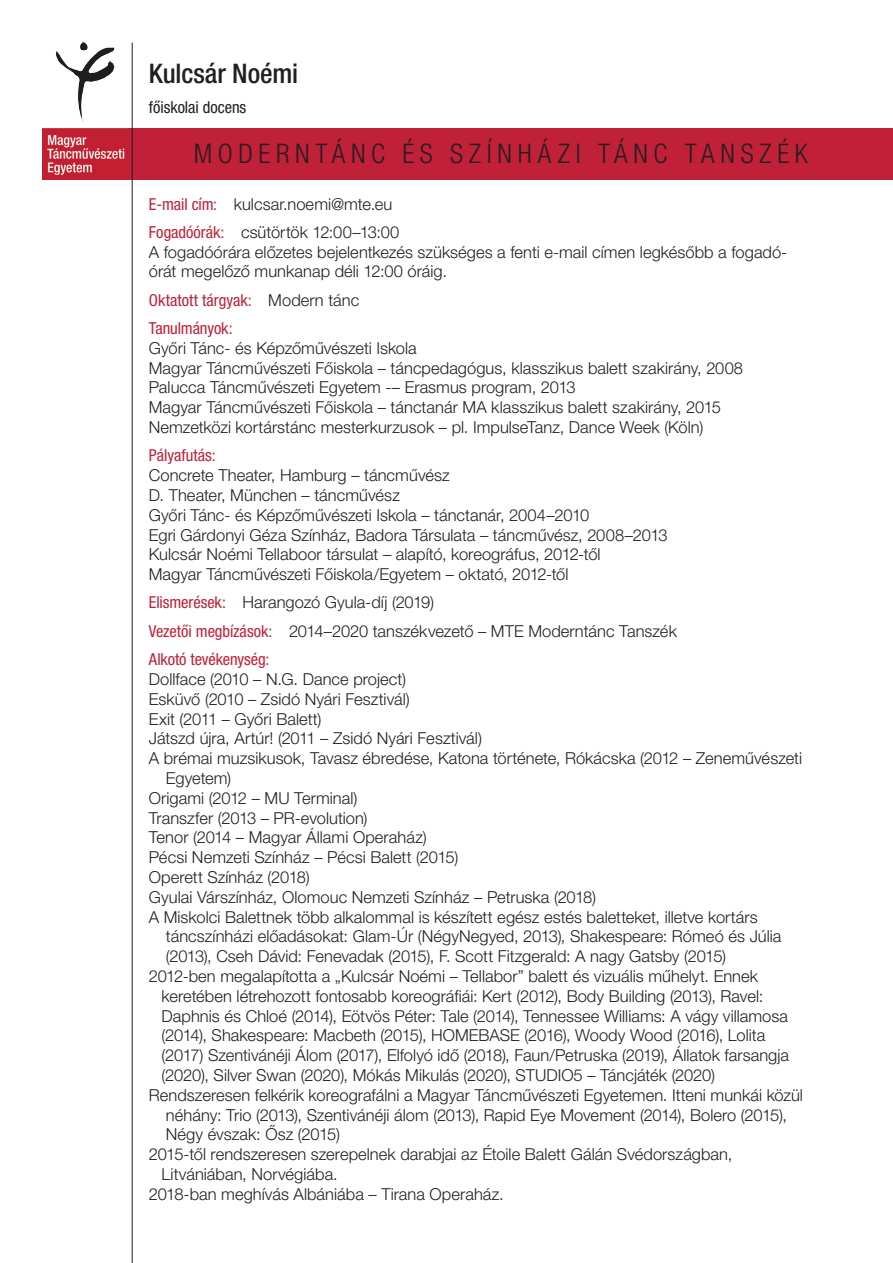
<style>
.page{position:relative;width:893px;height:1263px;background:#fff}
.page>*{position:absolute;margin:0;border:0;box-sizing:border-box;transform-origin:0 0}
.t1{font:300 condensed 27px "Helvetica Neue LT Pro";letter-spacing:.21em;color:#231f20}
.t2{font:500 condensed 27px "Helvetica Neue LT Pro";letter-spacing:-.005em;color:#231f20}
.t3{font:300 16.5px/19.8px "Helvetica Neue LT Pro";color:#231f20}
.t4{font:condensed 16.5px "Helvetica Neue LT Pro";color:#c02038}
.t5{font:condensed 16.5px "Helvetica Neue LT Pro";letter-spacing:-.005em;color:#231f20}
.s1{font-weight:400;font-stretch:condensed;color:#c02038}
.s2{font-weight:300;font-stretch:normal;color:#231f20}
</style>
<div class="page">
<div style="left:43px;top:128px;width:850px;height:51px;background:#c02038"></div>
<img style="left:43px;top:43px;width:85px;height:132px">
<hr style="left:132px;top:43px;width:1px;height:1220px;background:#231f20">
<p class="t2" style="left:149px;top:57px;width:151px">Kulcsár Noémi</p>
<p class="t5" style="left:149px;top:97px;width:99px">főiskolai docens</p>
<p class="t1" style="left:194px;top:138px;width:616px">MODERNTÁNC ÉS SZÍNHÁZI TÁNC TANSZÉK</p>
<p class="t3" style="left:149px;top:193px;width:245px"><span class="s1">E-mail cím:</span> kulcsar.noemi@mte.eu</p>
<p class="t3" style="left:149px;top:222px;width:252px"><span class="s1">Fogadóórák:</span> csütörtök 12:00–13:00</p>
<p class="t3" style="left:149px;top:241px;width:638px">A fogadóórára előzetes bejelentkezés szükséges a fenti e-mail címen legkésőbb a fogadó&shy;órát megelőző munkanap déli 12:00 óráig.</p>
<p class="t4" style="left:149px;top:290px;width:212px">Oktatott tárgyak: <span class="s2">Modern tánc</span></p>
<p class="t4" style="left:149px;top:319px;width:85px">Tanulmányok:</p>
<p class="t3" style="left:149px;top:338px;width:269px">Győri Tánc- és Képzőművészeti Iskola</p>
<p class="t3" style="left:149px;top:357px;width:596px">Magyar Táncművészeti Főiskola – táncpedagógus, klasszikus balett szakirány, 2008</p>
<p class="t3" style="left:149px;top:377px;width:428px">Palucca Táncművészeti Egyetem -– Erasmus program, 2013</p>
<p class="t3" style="left:149px;top:397px;width:574px">Magyar Táncművészeti Főiskola – tánctanár MA klasszikus balett szakirány, 2015</p>
<p class="t3" style="left:149px;top:417px;width:556px">Nemzetközi kortárstánc mesterkurzusok – pl. ImpulseTanz, Dance Week (Köln)</p>
<p class="t4" style="left:149px;top:446px;width:68px">Pályafutás:</p>
<p class="t3" style="left:149px;top:465px;width:302px">Concrete Theater, Hamburg – táncművész</p>
<p class="t3" style="left:149px;top:485px;width:253px">D. Theater, München – táncművész</p>
<p class="t3" style="left:149px;top:505px;width:442px">Győri Tánc- és Képzőművészeti Iskola – tánctanár, 2004–2010</p>
<p class="t3" style="left:149px;top:524px;width:520px">Egri Gárdonyi Géza Színház, Badora Társulata – táncművész, 2008–2013</p>
<p class="t3" style="left:149px;top:544px;width:453px">Kulcsár Noémi Tellaboor társulat – alapító, koreográfus, 2012-től</p>
<p class="t3" style="left:149px;top:564px;width:421px">Magyar Táncművészeti Főiskola/Egyetem – oktató, 2012-től</p>
<p class="t3" style="left:149px;top:592px;width:287px"><span class="s1">Elismerések:</span> Harangozó Gyula-díj (2019)</p>
<p class="t3" style="left:149px;top:621px;width:530px"><span class="s1">Vezetői megbízások:</span> 2014–2020 tanszékvezető – MTE Moderntánc Tanszék</p>
<p class="t4" style="left:149px;top:650px;width:122px">Alkotó tevékenység:</p>
<p class="t3" style="left:149px;top:669px;width:259px">Dollface (2010 – N.G. Dance project)</p>
<p class="t3" style="left:149px;top:689px;width:263px">Esküvő (2010 – Zsidó Nyári Fesztivál)</p>
<p class="t3" style="left:149px;top:708px;width:174px">Exit (2011 – Győri Balett)</p>
<p class="t3" style="left:149px;top:728px;width:335px">Játszd újra, Artúr! (2011 – Zsidó Nyári Fesztivál)</p>
<p class="t3" style="left:149px;top:748px;width:655px">A brémai muzsikusok, Tavasz ébredése, Katona története, Rókácska (2012 – Zeneművészeti</p>
<p class="t3" style="left:166px;top:768px;width:67px">Egyetem)</p>
<p class="t3" style="left:149px;top:788px;width:210px">Origami (2012 – MU Terminal)</p>
<p class="t3" style="left:149px;top:807px;width:220px">Transzfer (2013 – PR-evolution)</p>
<p class="t3" style="left:149px;top:827px;width:279px">Tenor (2014 – Magyar Állami Operaház)</p>
<p class="t3" style="left:149px;top:847px;width:311px">Pécsi Nemzeti Színház – Pécsi Balett (2015)</p>
<p class="t3" style="left:149px;top:867px;width:162px">Operett Színház (2018)</p>
<p class="t3" style="left:149px;top:887px;width:449px">Gyulai Várszínház, Olomouc Nemzeti Színház – Petruska (2018)</p>
<p class="t3" style="left:149px;top:906px;width:610px">A Miskolci Balettnek több alkalommal is készített egész estés baletteket, illetve kortárs</p>
<p class="t3" style="left:166px;top:926px;width:617px">táncszínházi előadásokat: Glam-Úr (NégyNegyed, 2013), Shakespeare: Rómeó és Júlia (2013), Cseh Dávid: Fenevadak (2015), F. Scott Fitzgerald: A nagy Gatsby (2015)</p>
<p class="t3" style="left:149px;top:966px;width:611px">2012-ben megalapította a „Kulcsár Noémi – Tellabor” balett és vizuális műhelyt. Ennek</p>
<p class="t3" style="left:162px;top:986px;width:629px">keretében létrehozott fontosabb koreográfiái: Kert (2012), Body Building (2013), Ravel:<br>Daphnis és Chloé (2014), Eötvös Péter: Tale (2014), Tennessee Williams: A vágy villamosa (2014), Shakespeare: Macbeth (2015), HOMEBASE (2016), Woody Wood (2016), Lolita (2017) Szentivánéji Álom (2017), Elfolyó idő (2018), Faun/Petruska (2019), Állatok farsangja (2020), Silver Swan (2020), Mókás Mikulás (2020), STUDIO5 – Táncjáték (2020)</p>
<p class="t3" style="left:149px;top:1085px;width:656px">Rendszeresen felkérik koreografálni a Magyar Táncművészeti Egyetemen. Itteni munkái közül</p>
<p class="t3" style="left:166px;top:1104px;width:623px">néhány: Trio (2013), Szentivánéji álom (2013), Rapid Eye Movement (2014), Bolero (2015),<br>Négy évszak: Ősz (2015)</p>
<p class="t3" style="left:149px;top:1144px;width:585px">2015-től rendszeresen szerepelnek darabjai az Étoile Balett Gálán Svédországban,</p>
<p class="t3" style="left:162px;top:1164px;width:178px">Litvániában, Norvégiába.</p>
<p class="t3" style="left:149px;top:1184px;width:356px">2018-ban meghívás Albániába – Tirana Operaház.</p>
</div>
